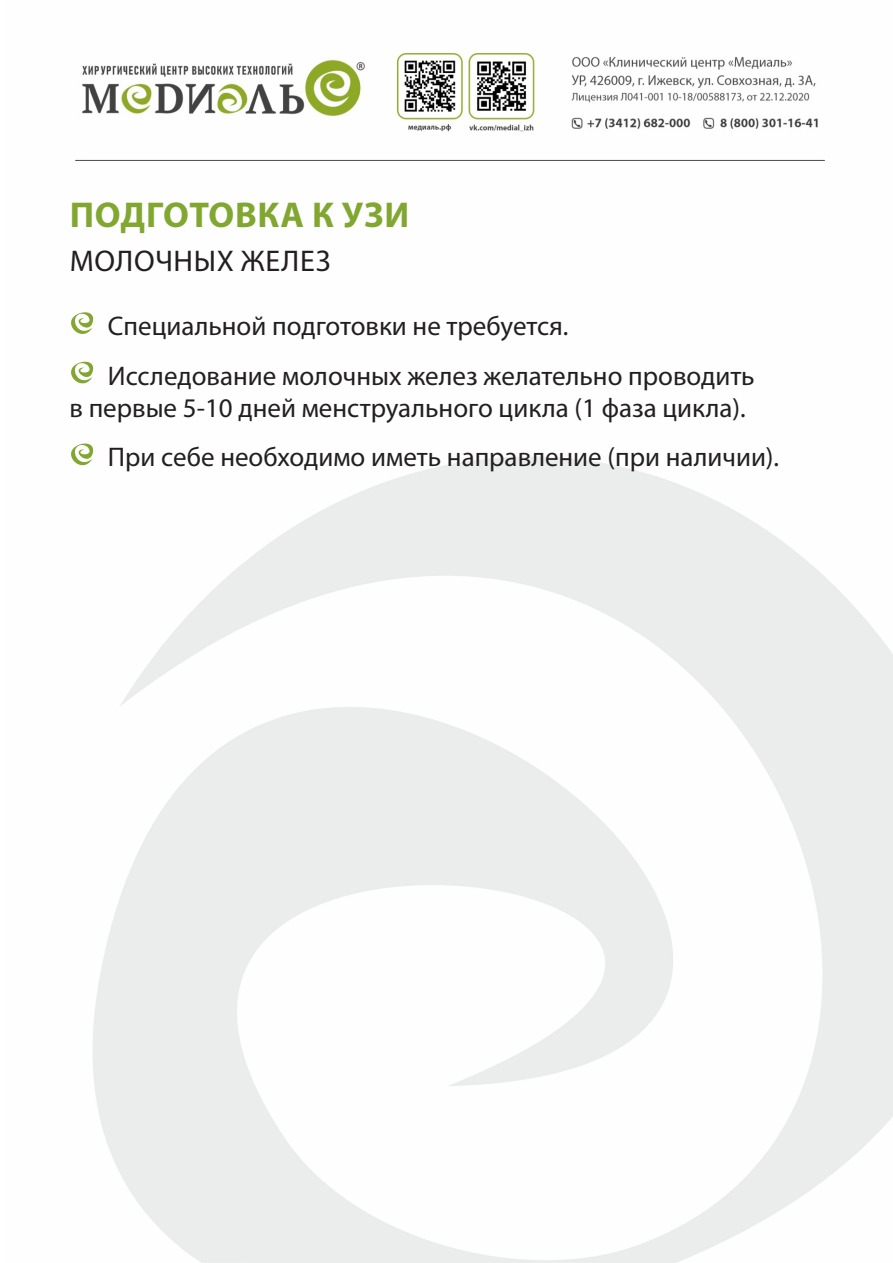
<style>
.page{position:relative;width:893px;height:1263px;background:#fff}
.page>*{position:absolute;margin:0;border:0;box-sizing:border-box;transform-origin:0 0}
.t1{font:700 36px "Myriad Pro";letter-spacing:.02em;color:#81a731}
.t2{font:30px "Myriad Pro";letter-spacing:.02em;color:#231f20}
.t3{font:27px/32.4px "Myriad Pro";color:#231f20}
</style>
<div class="page">
<img style="left:81px;top:53px;width:812px;height:1209px">
<img style="left:75px;top:54px;width:750px;height:107px">
<svg style="left:71px;top:312px;width:23px;height:22px"></svg>
<svg style="left:71px;top:361px;width:23px;height:23px"></svg>
<svg style="left:71px;top:443px;width:23px;height:22px"></svg>
<p class="t1" style="left:70px;top:191px;width:341px">ПОДГОТОВКА К УЗИ</p>
<p class="t2" style="left:70px;top:243px;width:262px">МОЛОЧНЫХ ЖЕЛЕЗ</p>
<p class="t3" style="left:108px;top:309px;width:462px">Специальной подготовки не требуется.</p>
<p class="t3" style="left:69px;top:359px;width:687px;text-indent:39px">Исследование молочных желез желательно проводить в первые 5-10 дней менструального цикла (1 фаза цикла).</p>
<p class="t3" style="left:108px;top:441px;width:673px">При себе необходимо иметь направление (при наличии).</p>
</div>
